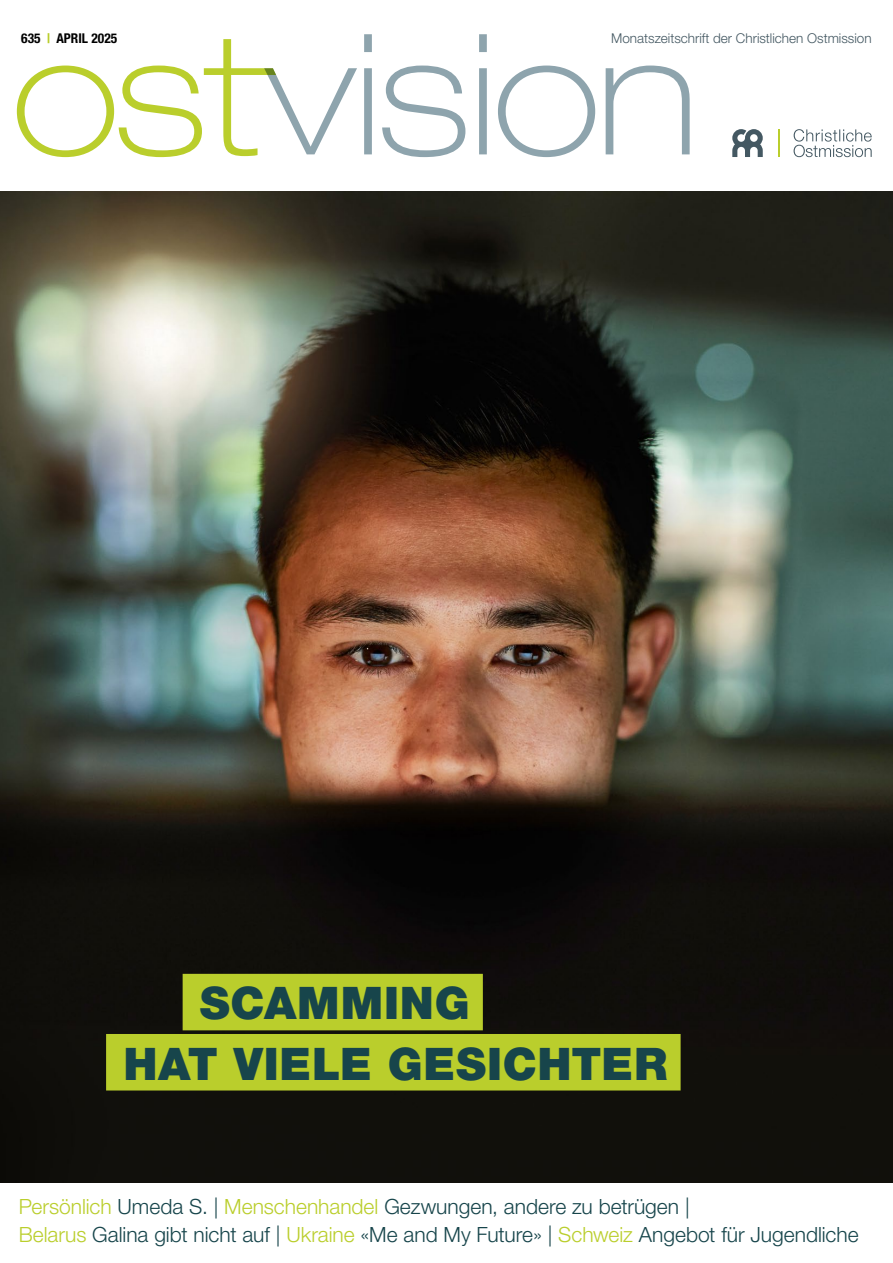
<style>
.page{position:relative;width:893px;height:1263px;background:#fff}
.page>*{position:absolute;margin:0;border:0;box-sizing:border-box;transform-origin:0 0}
.t1{font:900 45px/60.2px "Helvetica Neue LT Pro";letter-spacing:.015em;color:#17454b}
.t2{font:300 21px/28.5px "Helvetica Neue LT Pro";color:#17454b}
.t3{font:300 13.5px "Helvetica Neue LT Pro";color:#445862}
.t4{font:700 condensed 13.5px "Helvetica Neue LT Std";color:#000}
.s1{color:#bace2c}
</style>
<div class="page">
<img style="left:0;top:191px;width:893px;height:991px">
<svg style="left:732px;top:129px;width:31px;height:28px"></svg>
<svg style="left:794px;top:129px;width:78px;height:28px"></svg>
<svg style="left:778px;top:129px;width:1px;height:28px"></svg>
<svg style="left:17px;top:39px;width:247px;height:118px"></svg>
<svg style="left:264px;top:34px;width:426px;height:123px"></svg>
<div style="left:183px;top:974px;width:300px;height:56px;background:#bace2c"></div>
<div style="left:106px;top:1034px;width:575px;height:56px;background:#bace2c"></div>
<p class="t4" style="left:21px;top:31px;width:98px">635 <span class="s1">|</span> APRIL 2025</p>
<p class="t3" style="left:611px;top:30px;width:262px">Monatszeitschrift der Christlichen Ostmission</p>
<h1 class="t1" style="left:123px;top:973px;width:546px;text-indent:77px">SCAMMING<br>HAT VIELE GESICHTER</h1>
<p class="t2" style="left:19px;top:1191px;width:841px"><span class="s1">Persönlich</span> Umeda S. | <span class="s1">Menschenhandel</span> Gezwungen, andere zu betrügen |<br><span class="s1">Belarus</span> Galina gibt nicht auf | <span class="s1">Ukraine</span> «Me and My Future» | <span class="s1">Schweiz</span> Angebot für Jugendliche</p>
</div>
